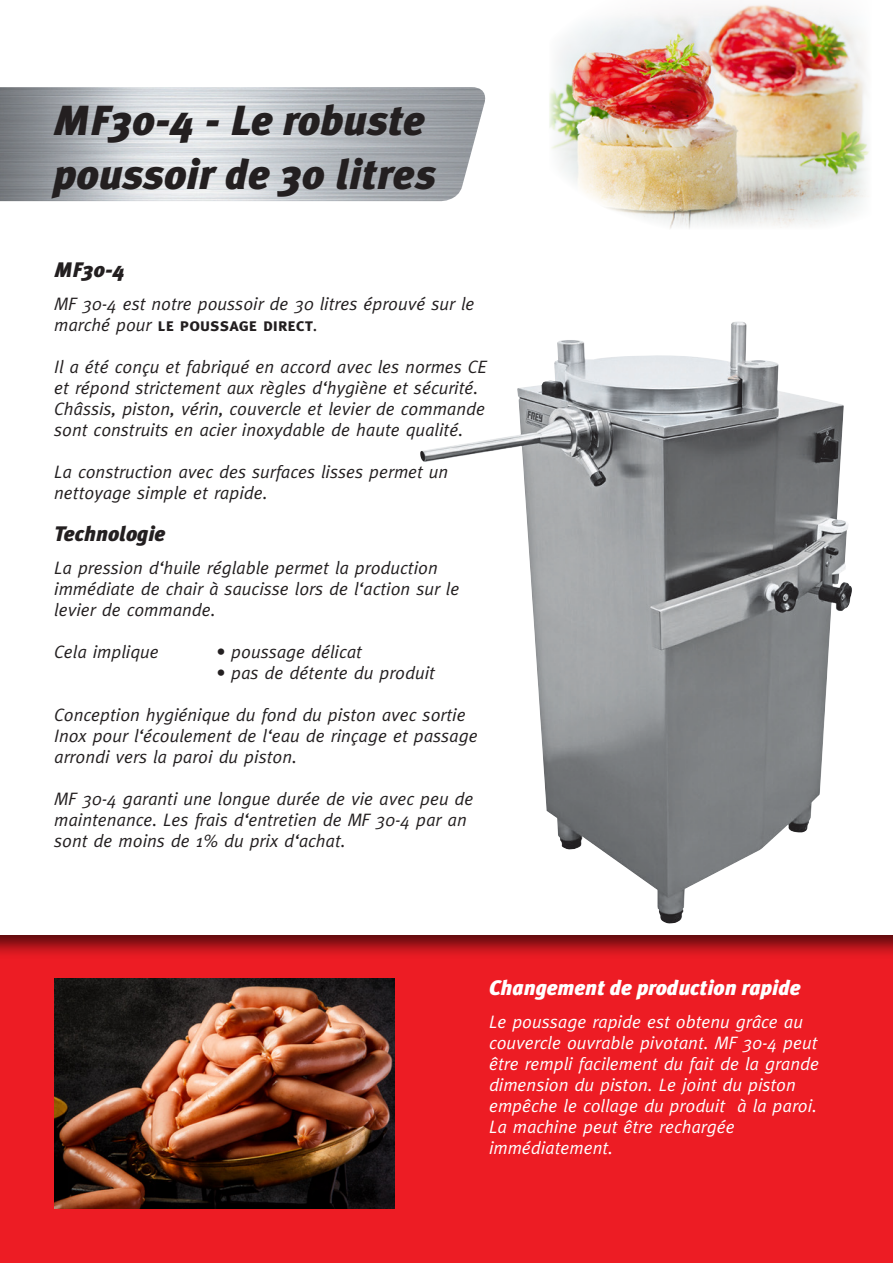
<style>
.page{position:relative;width:893px;height:1263px;background:#fff}
.page>*{position:absolute;margin:0;border:0;box-sizing:border-box;transform-origin:0 0}
.t1{font:italic 900 42px/54px "Meta Plus";color:#231f20}
.t2{font:italic 900 21px "Meta Plus";color:#fff}
.t3{font:italic 900 21px "Meta Plus";color:#231f20}
.t4{font:italic 18px/21px "Meta";color:#231f20}
.t5{font:italic 18px/21px "Meta";color:#fff}
.t6{font:18px "Meta Bold Caps";color:#231f20}
.s1{font-family:"Meta";font-style:italic}
</style>
<div class="page">
<div style="left:0;top:929px;width:893px;height:334px;background:#231f20;opacity:.75"></div>
<img style="left:549px;top:4px;width:320px;height:225px">
<img style="left:54px;top:978px;width:340px;height:231px">
<img style="left:420px;top:321px;width:432px;height:602px">
<h1 class="t1" style="left:53px;top:94px;width:384px">MF30-4 - Le robuste poussoir de 30 litres</h1>
<p class="t3" style="left:54px;top:258px;width:72px">MF30-4</p>
<p class="t4" style="left:54px;top:293px;width:422px">MF 30-4 est notre poussoir de 30 litres éprouvé sur le</p>
<p class="t6" style="left:54px;top:314px;width:265px"><span class="s1">marché pour</span> le poussage direct<span class="s1">.</span></p>
<p class="t4" style="left:54px;top:356px;width:434px">Il a été conçu et fabriqué en accord avec les normes CE et répond strictement aux règles d‘hygiène et sécurité.<br>Châssis, piston, vérin, couvercle et levier de commande sont construits en acier inoxydable de haute qualité.</p>
<p class="t4" style="left:54px;top:461px;width:396px">La construction avec des surfaces lisses permet un nettoyage simple et rapide.</p>
<p class="t3" style="left:54px;top:522px;width:113px">Technologie</p>
<p class="t4" style="left:54px;top:557px;width:407px">La pression d‘huile réglable permet la production immédiate de chair à saucisse lors de l‘action sur le levier de commande.</p>
<p class="t4" style="left:54px;top:641px;width:106px">Cela implique</p>
<p class="t4" style="left:216px;top:641px;width:147px">• poussage délicat</p>
<p class="t4" style="left:216px;top:662px;width:220px">• pas de détente du produit</p>
<p class="t4" style="left:54px;top:704px;width:425px">Conception hygiénique du fond du piston avec sortie<br>Inox pour l‘écoulement de l‘eau de rinçage et passage arrondi vers la paroi du piston.</p>
<p class="t4" style="left:54px;top:788px;width:421px">MF 30-4 garanti une longue durée de vie avec peu de maintenance. Les frais d‘entretien de MF 30-4 par an sont de moins de 1% du prix d‘achat.</p>
<p class="t2" style="left:489px;top:975px;width:313px">Changement de production rapide</p>
<p class="t5" style="left:489px;top:1011px;width:332px">Le poussage rapide est obtenu grâce au couvercle ouvrable pivotant. MF 30-4 peut être rempli facilement du fait de la grande dimension du piston. Le joint du piston empêche le collage du produit à la paroi.<br>La machine peut être rechargée immédiatement.</p>
</div>
